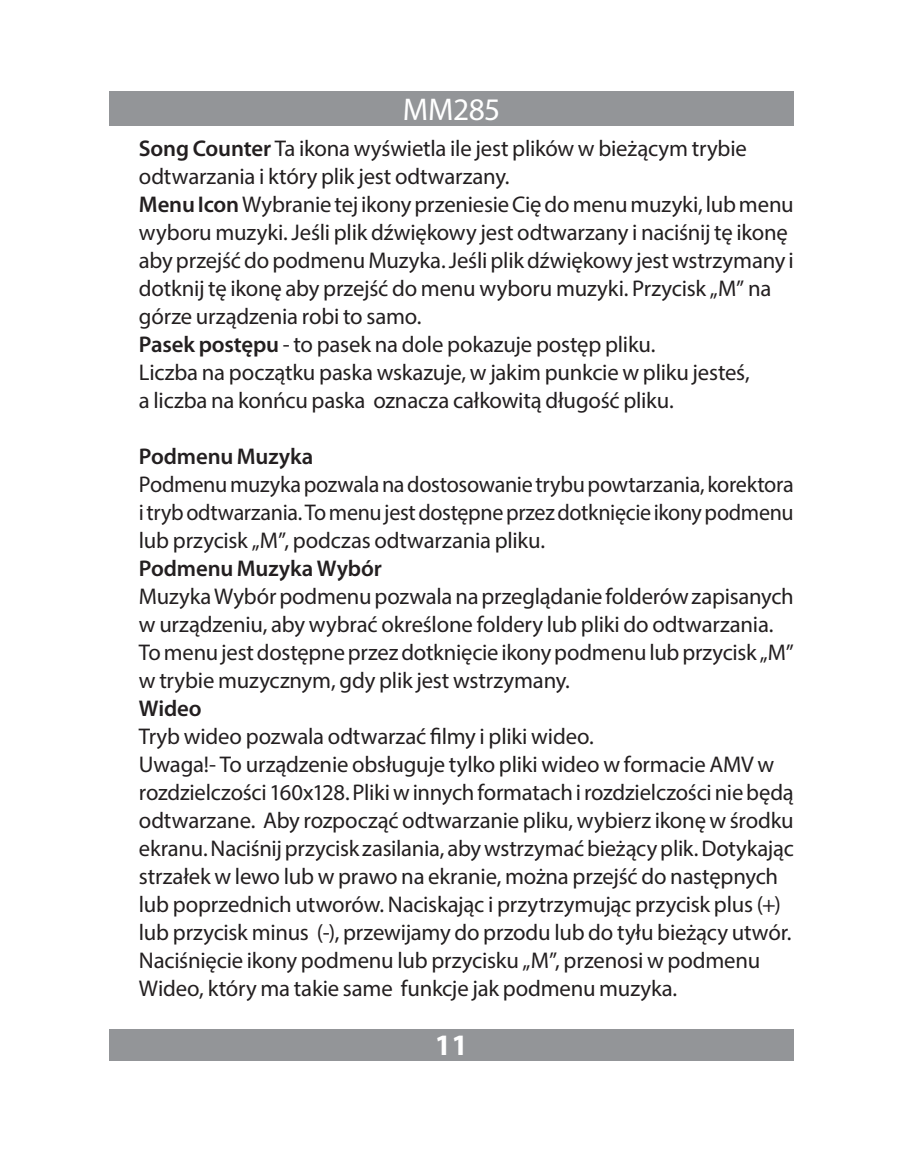
<style>
.page{position:relative;width:903px;height:1151px;background:#fff}
.page>*{position:absolute;margin:0;border:0;box-sizing:border-box;transform-origin:0 0}
.t1{font:31.5px "Myriad Pro";letter-spacing:-.015em;color:#fff}
.t2{font:700 29.75px "Myriad Pro";color:#fff}
.Tytuł_1{font:22.75px "Myriad Pro";letter-spacing:-.01em;color:#231f20}
.Tytuł_semibold{font:600 22.75px "Myriad Pro";letter-spacing:-.005em;color:#231f20}
.s1{font-weight:600}
</style>
<div class="page">
<div style="left:109px;top:92px;width:685px;height:34px;background:#939598"></div>
<div style="left:109px;top:1029px;width:685px;height:31px;background:#939598"></div>
<h1 class="t1" style="left:403px;top:90px;width:99px">MM285</h1>
<p class="Tytuł_1" style="left:139px;top:134px;width:609px"><span class="s1">Song Counter</span> Ta ikona wyświetla ile jest plików w bieżącym trybie</p>
<p class="Tytuł_1" style="left:139px;top:162px;width:372px">odtwarzania i który plik jest odtwarzany.</p>
<p class="Tytuł_1" style="left:139px;top:190px;width:656px"><span class="s1">Menu Icon</span> Wybranie tej ikony przeniesie Cię do menu muzyki, lub menu</p>
<p class="Tytuł_1" style="left:139px;top:218px;width:650px">wyboru muzyki. Jeśli plik dźwiękowy jest odtwarzany i naciśnij tę ikonę</p>
<p class="Tytuł_1" style="left:139px;top:246px;width:656px">aby przejść do podmenu Muzyka. Jeśli plik dźwiękowy jest wstrzymany i</p>
<p class="Tytuł_1" style="left:139px;top:274px;width:634px">dotknij tę ikonę aby przejść do menu wyboru muzyki. Przycisk „M” na</p>
<p class="Tytuł_1" style="left:139px;top:302px;width:284px">górze urządzenia robi to samo.</p>
<p class="Tytuł_1" style="left:139px;top:330px;width:518px"><span class="s1">Pasek postępu</span> - to pasek na dole pokazuje postęp pliku.</p>
<p class="Tytuł_1" style="left:139px;top:358px;width:612px">Liczba na początku paska wskazuje, w jakim punkcie w pliku jesteś,</p>
<p class="Tytuł_1" style="left:139px;top:386px;width:536px">a liczba na konńcu paska oznacza całkowitą długość pliku.</p>
<p class="Tytuł_semibold" style="left:139px;top:442px;width:176px">Podmenu Muzyka</p>
<p class="Tytuł_1" style="left:139px;top:470px;width:656px">Podmenu muzyka pozwala na dostosowanie trybu powtarzania, korektora</p>
<p class="Tytuł_1" style="left:139px;top:498px;width:656px">i tryb odtwarzania. To menu jest dostępne przez dotknięcie ikony podmenu</p>
<p class="Tytuł_1" style="left:139px;top:526px;width:408px">lub przycisk „M”, podczas odtwarzania pliku.</p>
<p class="Tytuł_semibold" style="left:139px;top:554px;width:245px">Podmenu Muzyka Wybór</p>
<p class="Tytuł_1" style="left:139px;top:582px;width:656px">Muzyka Wybór podmenu pozwala na przeglądanie folderów zapisanych</p>
<p class="Tytuł_1" style="left:139px;top:610px;width:636px">w urządzeniu, aby wybrać określone foldery lub pliki do odtwarzania.</p>
<p class="Tytuł_1" style="left:139px;top:638px;width:656px">To menu jest dostępne przez dotknięcie ikony podmenu lub przycisk „M”</p>
<p class="Tytuł_1" style="left:139px;top:666px;width:433px">w trybie muzycznym, gdy plik jest wstrzymany.</p>
<p class="Tytuł_semibold" style="left:139px;top:694px;width:64px">Wideo</p>
<p class="Tytuł_1" style="left:139px;top:722px;width:456px">Tryb wideo pozwala odtwarzać filmy i pliki wideo.</p>
<p class="Tytuł_1" style="left:139px;top:750px;width:637px">Uwaga!- To urządzenie obsługuje tylko pliki wideo w formacie AMV w</p>
<p class="Tytuł_1" style="left:139px;top:778px;width:656px">rozdzielczości 160x128. Pliki w innych formatach i rozdzielczości nie będą</p>
<p class="Tytuł_1" style="left:139px;top:806px;width:656px">odtwarzane. Aby rozpocząć odtwarzanie pliku, wybierz ikonę w środku</p>
<p class="Tytuł_1" style="left:139px;top:834px;width:656px">ekranu. Naciśnij przycisk zasilania, aby wstrzymać bieżący plik. Dotykając</p>
<p class="Tytuł_1" style="left:139px;top:862px;width:641px">strzałek w lewo lub w prawo na ekranie, można przejść do następnych</p>
<p class="Tytuł_1" style="left:139px;top:890px;width:643px">lub poprzednich utworów. Naciskając i przytrzymując przycisk plus (+)</p>
<p class="Tytuł_1" style="left:139px;top:918px;width:654px">lub przycisk minus (-), przewijamy do przodu lub do tyłu bieżący utwór.</p>
<p class="Tytuł_1" style="left:139px;top:946px;width:623px">Naciśnięcie ikony podmenu lub przycisku „M”, przenosi w podmenu</p>
<p class="Tytuł_1" style="left:139px;top:974px;width:540px">Wideo, który ma takie same funkcje jak podmenu muzyka.</p>
<h2 class="t2" style="left:435px;top:1025px;width:35px">11</h2>
</div>
